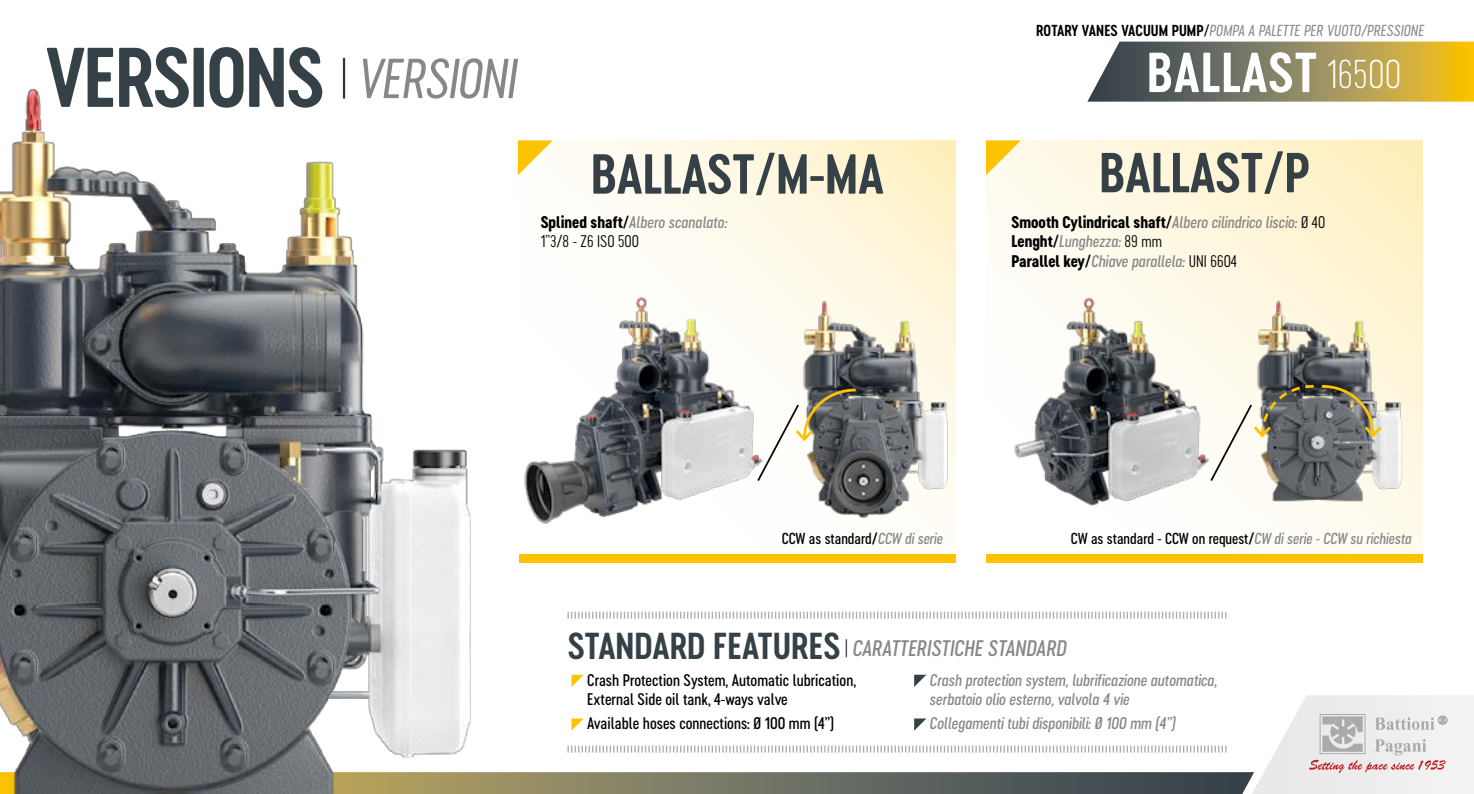
<style>
.page{position:relative;width:1474px;height:794px;background:#fff}
.page>*{position:absolute;margin:0;border:0;box-sizing:border-box;transform-origin:0 0}
.t1{font:78.75px "Cervino Bold Neue";letter-spacing:-.02em;color:#354047}
.t2{font:52.5px "Cervino Bold Neue";color:#354047}
.t3{font:52.5px "Cervino Bold Neue";letter-spacing:.02em;color:#fff}
.t4{font:italic 21px "Cervino Semi Bold Neue";color:#878787}
.t5{font:italic 15.75px/19.2px "Cervino Semi Bold Neue";color:#878787}
.t6{font:15.75px/19.2px "Cervino Semi Bold Neue";color:#000}
.t7{font:15.75px "Cervino Regular Neue";color:#000}
.t8{font:14.88px "Cervino Semi Bold Neue";color:#000}
.t9{font:italic 14.88px "Cervino Medium Neue";letter-spacing:.005em;color:#878787}
.s1{font-family:"Cervino Medium Neue";font-style:italic;font-size:52.5px;color:#878787}
.s2{font-family:"Cervino Semi Bold Neue"}
.s3{font-family:"Cervino Extra Bold Neue";font-style:normal;color:#000}
.s4{font-style:normal;color:#000}
.s5{font-family:"Cervino Bold Neue";font-style:normal;color:#000}
.s6{font-family:"Cervino Light Neue";font-size:37.45px}
.s7{font-family:"Cervino Regular Neue";font-style:normal;color:#000}
.s8{font-style:italic;color:#878787}
.s9{font-family:"Cervino Bold Neue";font-style:normal;font-size:35px;color:#354047}
</style>
<div class="page">
<svg style="left:552px;top:140px;width:403px;height:382px"></svg>
<svg style="left:986px;top:140px;width:436px;height:414px"></svg>
<div style="left:519px;top:554px;width:436px;height:8px;background:#fdc300"></div>
<div style="left:986px;top:554px;width:436px;height:8px;background:#fdc300"></div>
<img style="left:0;top:88px;width:518px;height:607px">
<img style="left:1253px;top:296px;width:151px;height:221px">
<img style="left:1008px;top:282px;width:208px;height:232px">
<img style="left:799px;top:296px;width:153px;height:221px">
<img style="left:524px;top:297px;width:238px;height:227px">
<svg style="left:755px;top:387px;width:103px;height:96px"></svg>
<svg style="left:1208px;top:383px;width:176px;height:100px"></svg>
<svg style="left:518px;top:140px;width:34px;height:35px"></svg>
<svg style="left:986px;top:140px;width:34px;height:35px"></svg>
<svg style="left:567px;top:611px;width:659px;height:7px"></svg>
<svg style="left:571px;top:674px;width:12px;height:13px"></svg>
<svg style="left:914px;top:674px;width:12px;height:13px"></svg>
<svg style="left:0;top:695px;width:1473px;height:99px"></svg>
<svg style="left:1087px;top:42px;width:386px;height:60px;background:#958b59"></svg>
<h1 class="t1" style="left:46px;top:25px;width:473px">VERSIONS <sup>|</sup> <span class="s1">VERSIONI</span></h1>
<h2 class="t2" style="left:590px;top:139px;width:295px">BALLAST<span class="s2">/</span>M-MA</h2>
<p class="t5" style="left:540px;top:213px;width:188px"><span class="s3">Splined shaft</span><span class="s4">/</span>Albero scanalato:</p>
<p class="t7" style="left:540px;top:231px;width:100px">1”3/8 - Z6 ISO 500</p>
<p class="t9" style="left:1036px;top:20px;width:390px"><span class="s5">ROTARY VANES VACUUM PUMP</span><span class="s4">/</span>POMPA A PALETTE PER VUOTO/PRESSIONE</p>
<h2 class="t3" style="left:1146px;top:37px;width:256px">BALLAST <span class="s6">16500</span></h2>
<h2 class="t2" style="left:1099px;top:138px;width:212px">BALLAST<span class="s2">/</span>P</h2>
<p class="t5" style="left:1011px;top:213px;width:315px"><span class="s3">Smooth Cylindrical shaft</span><span class="s4">/</span>Albero cilindrico liscio: <span class="s7">Ø 40<br></span><span class="s3">Lenght</span><span class="s4">/</span>Lunghezza: <span class="s7">89 mm<br></span><span class="s3">Parallel key</span><span class="s4">/</span>Chiave parallela: <span class="s7">UNI 6604</span></p>
<p class="t8" style="left:781px;top:528px;width:163px">CCW as standard/<span class="s8">CCW di serie</span></p>
<p class="t8" style="left:1070px;top:528px;width:342px">CW as standard - CCW on request/<span class="s8">CW di serie - CCW su richiesta</span></p>
<h3 class="t4" style="left:567px;top:634px;width:501px"><span class="s9">STANDARD FEATURES</span> <sup>|</sup> CARATTERISTICHE STANDARD</h3>
<p class="t6" style="left:587px;top:670px;width:270px">Crash Protection System, Automatic lubrication,<br>External Side oil tank, 4-ways valve</p>
<p class="t6" style="left:587px;top:714px;width:248px">Available hoses connections: Ø 100 mm (4”)</p>
<p class="t5" style="left:929px;top:670px;width:289px">Crash protection system, lubrificazione automatica, serbatoio olio esterno, valvola 4 vie</p>
<p class="t5" style="left:929px;top:714px;width:247px">Collegamenti tubi disponibili: Ø 100 mm (4”)</p>
</div>
